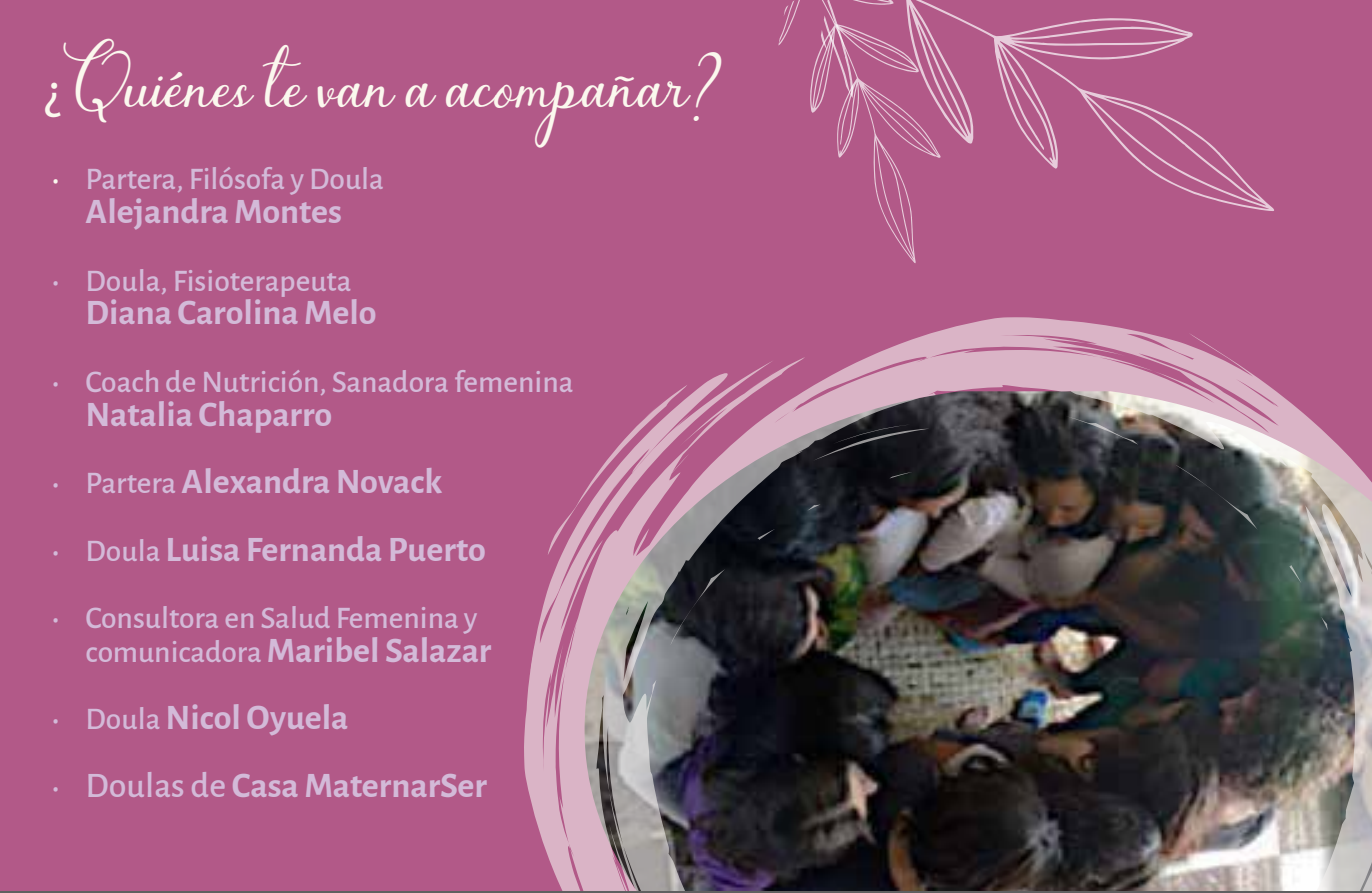
<style>
.page{position:relative;width:1372px;height:893px;background:#fff}
.page>*{position:absolute;margin:0;border:0;box-sizing:border-box;transform-origin:0 0}
.t1{font:49.95px "Bluebell";color:#fbf8ee}
.t2{font:700 36px "Alegreya Sans";color:#d3bad8}
.t3{font:500 31.5px "Alegreya Sans";color:#d3bad8}
.s1{font-family:"Myriad Pro"}
.s2{color:#fbf8ee}
.s3{font-weight:500;font-size:31.5px}
.s4{font-weight:500}
</style>
<div class="page">
<div style="left:0;top:0;width:1371px;height:893px;background:#b25988"></div>
<svg style="left:940px;top:9px;width:334px;height:202px"></svg>
<img style="left:524px;top:317px;width:847px;height:574px">
<svg style="left:723px;top:451px;width:80px;height:46px;background:#706971"></svg>
<svg style="left:643px;top:680px;width:13px;height:68px"></svg>
<svg style="left:547px;top:385px;width:140px;height:170px"></svg>
<svg style="left:670px;top:569px;width:55px;height:76px;background:#22242a"></svg>
<svg style="left:812px;top:424px;width:117px;height:37px;background:#25252a"></svg>
<svg style="left:757px;top:529px;width:18px;height:11px"></svg>
<svg style="left:807px;top:504px;width:13px;height:7px"></svg>
<svg style="left:889px;top:472px;width:23px;height:7px"></svg>
<hr style="left:0;top:891px;width:1371px;height:2px;background:#606060">
<svg style="left:810px;top:0;width:130px;height:263px"></svg>
<svg style="left:778px;top:0;width:22px;height:46px"></svg>
<h1 class="t1" style="left:43px;top:60px;width:681px"><span class="s1">¿</span>Quiénes te van a acompañar?</h1>
<p class="t3" style="left:52px;top:157px;width:334px"><span class="s2">•</span> Partera, Filósofa y Doula</p>
<p class="t2" style="left:85px;top:185px;width:258px">Alejandra Montes</p>
<p class="t3" style="left:52px;top:258px;width:301px">• Doula, Fisioterapeuta</p>
<p class="t2" style="left:86px;top:286px;width:292px">Diana Carolina Melo</p>
<p class="t3" style="left:52px;top:359px;width:523px">• Coach de Nutrición, Sanadora femenina</p>
<p class="t2" style="left:86px;top:387px;width:248px">Natalia Chaparro</p>
<p class="t2" style="left:52px;top:455px;width:392px"><span class="s3">• Partera</span> Alexandra Novack</p>
<p class="t2" style="left:52px;top:522px;width:435px"><span class="s3">• Doula</span> Luisa Fernanda Puerto</p>
<p class="t3" style="left:52px;top:596px;width:427px">• Consultora en Salud Femenina y</p>
<p class="t2" style="left:85px;top:624px;width:407px"><span class="s3">comunicadora</span> Maribel Salazar</p>
<p class="t2" style="left:52px;top:691px;width:298px"><span class="s3">• Doula</span> Nicol Oyuela</p>
<p class="t2" style="left:52px;top:759px;width:437px"><span class="s3">•</span> <span class="s4">Doulas de</span> Casa MaternarSer</p>
</div>
